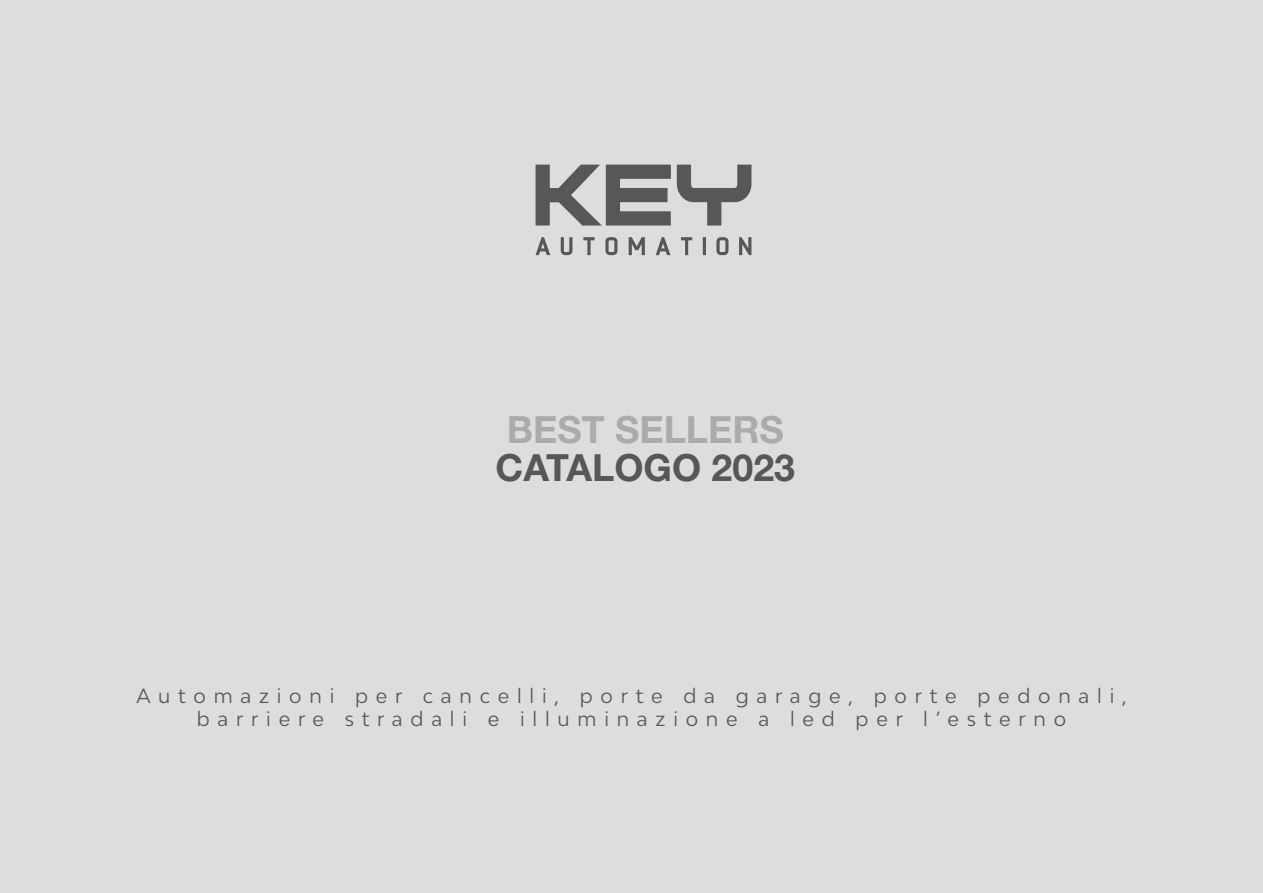
<style>
.page{position:relative;width:1263px;height:893px;background:#ddd}
.page>*{position:absolute;margin:0;border:0;box-sizing:border-box;transform-origin:0 0}
.t1{font:700 37.5px "Helvetica Neue LT Std";color:#575756}
.t2{font:700 37.5px "Helvetica Neue LT Std";color:#ababab}
.t3{font:19.5px/23.4px "Bw Modelica";letter-spacing:.4em;color:#575756;text-align:center}
</style>
<div class="page">
<svg style="left:535px;top:237px;width:216px;height:18px"></svg>
<svg style="left:535px;top:165px;width:136px;height:61px"></svg>
<svg style="left:677px;top:165px;width:74px;height:61px"></svg>
<h1 class="t2" style="left:507px;top:406px;width:279px">BEST SELLERS</h1>
<h1 class="t1" style="left:496px;top:444px;width:301px">CATALOGO 2023</h1>
<p class="t3" style="left:136px;top:684px;width:992px">Automazioni per cancelli, porte da garage, porte pedonali, barriere stradali e illuminazione a led per l’esterno</p>
</div>
